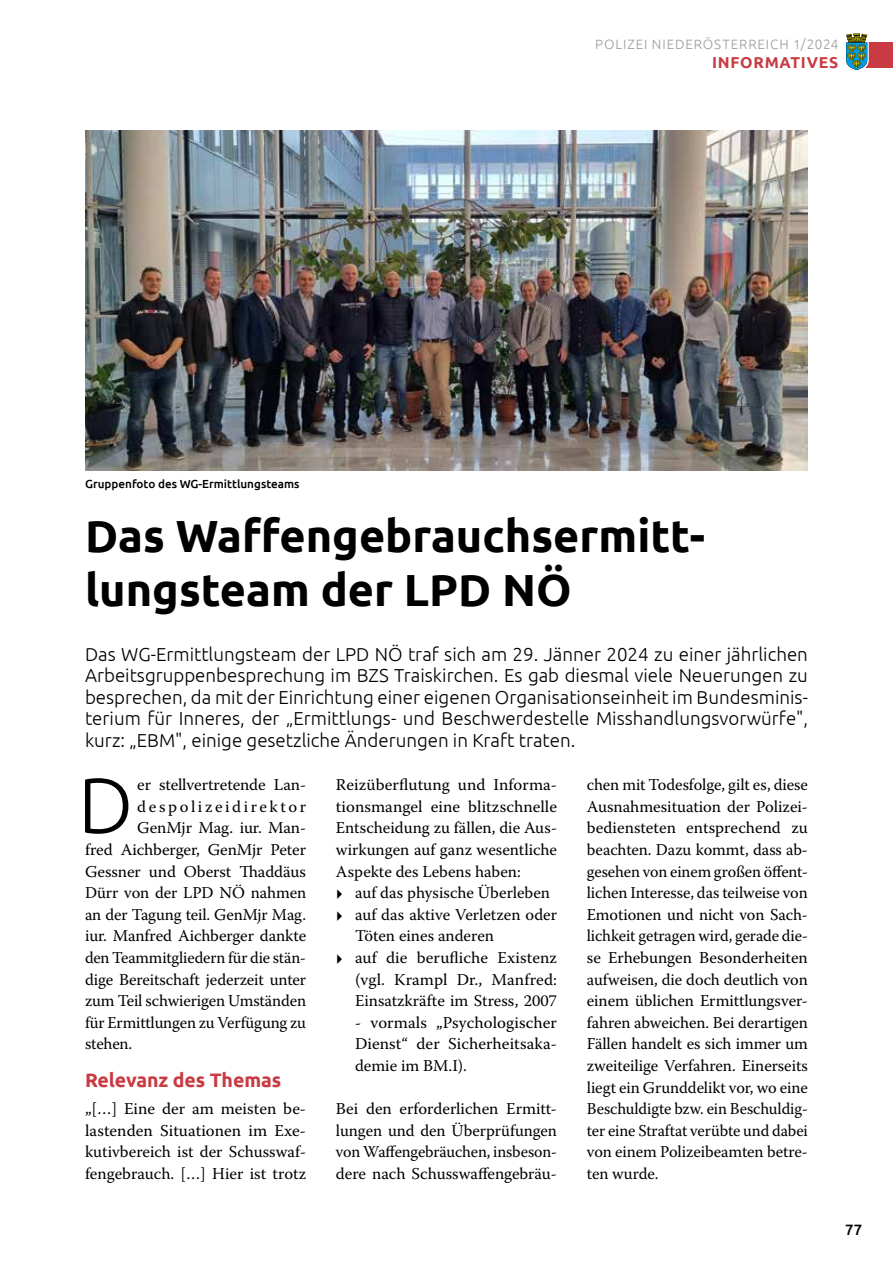
<style>
.page{position:relative;width:893px;height:1263px;background:#fff}
.page>*{position:absolute;margin:0;border:0;box-sizing:border-box;transform-origin:0 0}
.t1{font:300 78.9px "Ubuntu";color:#000}
.t2{font:700 45px/54px "Ubuntu";color:#000}
.t3{font:700 19.5px "Ubuntu";letter-spacing:-.005em;color:#c93b42}
.t4{font:300 18.75px/21.6px "Ubuntu";color:#000;text-align:justify}
.t5{font:16.5px/21.6px "Warnock Pro";color:#000;text-align:justify}
.t6{font:16.5px "Warnock Pro";letter-spacing:.155em;color:#000}
.t7{font:700 15.75px "Ubuntu";letter-spacing:.05em;color:#c93b42}
.t8{font:500 15px "Ubuntu";color:#000}
.t9{font:300 13.5px "Ubuntu";letter-spacing:.065em;color:#9d9c9c}
.t10{font:500 11.7px "Ubuntu";color:#000}
.s1{font-family:"Zilla Slab";font-weight:300}
</style>
<div class="page">
<img style="left:85px;top:130px;width:723px;height:340px">
<div style="left:858px;top:43px;width:35px;height:25px;background:#c93b42"></div>
<svg style="left:846px;top:33px;width:23px;height:37px"></svg>
<p class="t9" style="left:595px;top:36px;width:245px">POLIZEI NIEDERÖSTERREICH 1/2024</p>
<p class="t7" style="left:712px;top:53px;width:128px">INFORMATIVES</p>
<p class="t10" style="left:85px;top:476px;width:216px">Gruppenfoto des WG-Ermittlungsteams</p>
<h2 class="t2" style="left:85px;top:509px;width:622px">Das Waffengebrauchsermitt&shy;lungsteam der LPD NÖ</h2>
<p class="t4" style="left:85px;top:642px;width:724px">Das WG-Ermittlungsteam der LPD NÖ traf sich am 29. Jänner 2024 zu einer jährlichen Arbeitsgruppenbesprechung im BZS Traiskirchen. Es gab diesmal viele Neuerungen zu besprechen, da mit der Einrichtung einer eigenen Organisationseinheit im Bundesminis&shy;terium für Inneres, der „Ermittlungs- und Beschwerdestelle Misshandlungsvorwürfe", kurz: „EBM", einige gesetzliche Änderungen in Kraft traten.</p>
<h1 class="t1" style="left:78px;top:758px;width:57px">D</h1>
<p class="t5" style="left:137px;top:774px;width:170px">er stellvertretende Lan-</p>
<p class="t5" style="left:336px;top:774px;width:223px">Reizüberflutung und Informa-</p>
<p class="t5" style="left:336px;top:795px;width:223px">tionsmangel eine blitzschnelle</p>
<p class="t5" style="left:336px;top:817px;width:223px">Entscheidung zu fällen, die Aus-</p>
<p class="t5" style="left:336px;top:838px;width:223px">wirkungen auf ganz wesentliche</p>
<p class="t5" style="left:336px;top:860px;width:186px">Aspekte des Lebens haben:</p>
<p class="t5" style="left:336px;top:882px;width:216px"><span class="s1">▸</span> auf das physische Überleben</p>
<p class="t5" style="left:336px;top:903px;width:223px"><span class="s1">▸</span> auf das aktive Verletzen oder</p>
<p class="t5" style="left:355px;top:925px;width:140px">Töten eines anderen</p>
<p class="t5" style="left:336px;top:946px;width:223px"><span class="s1">▸</span> auf die berufliche Existenz</p>
<p class="t5" style="left:355px;top:968px;width:203px">(vgl. Krampl Dr., Manfred:</p>
<p class="t5" style="left:355px;top:990px;width:203px">Einsatzkräfte im Stress, 2007</p>
<p class="t5" style="left:355px;top:1011px;width:203px">- vormals „Psychologischer Dienst“ der Sicherheitsaka&shy;demie im BM.I).</p>
<p class="t5" style="left:336px;top:1098px;width:223px">Bei den erforderlichen Ermitt&shy;lungen und den Überprüfungen von Waffengebräuchen, insbeson&shy;dere nach Schusswaffengebräu-</p>
<p class="t5" style="left:587px;top:774px;width:223px">chen mit Todesfolge, gilt es, diese Ausnahmesituation der Polizei&shy;bediensteten entsprechend zu beachten. Dazu kommt, dass ab&shy;gesehen von einem großen öffent&shy;lichen Interesse, das teilweise von Emotionen und nicht von Sach&shy;lichkeit getragen wird, gerade die&shy;se Erhebungen Besonderheiten aufweisen, die doch deutlich von einem üblichen Ermittlungsver&shy;fahren abweichen. Bei derartigen Fällen handelt es sich immer um zweiteilige Verfahren. Einerseits liegt ein Grunddelikt vor, wo eine Beschuldigte bzw. ein Beschuldig&shy;ter eine Straftat verübte und dabei von einem Polizeibeamten betre&shy;ten wurde.</p>
<p class="t6" style="left:137px;top:796px;width:170px">despolizeidirektor</p>
<p class="t5" style="left:137px;top:817px;width:170px">GenMjr Mag. iur. Man-</p>
<p class="t5" style="left:85px;top:838px;width:223px">fred Aichberger, GenMjr Peter</p>
<p class="t5" style="left:85px;top:860px;width:223px">Gessner und Oberst Thaddäus</p>
<p class="t5" style="left:85px;top:882px;width:223px">Dürr von der LPD NÖ nahmen</p>
<p class="t5" style="left:85px;top:903px;width:223px">an der Tagung teil. GenMjr Mag.</p>
<p class="t5" style="left:85px;top:925px;width:223px">iur. Manfred Aichberger dankte</p>
<p class="t5" style="left:85px;top:946px;width:223px">den Teammitgliedern für die stän-</p>
<p class="t5" style="left:85px;top:968px;width:223px">dige Bereitschaft jederzeit unter</p>
<p class="t5" style="left:85px;top:990px;width:223px">zum Teil schwierigen Umständen</p>
<p class="t5" style="left:85px;top:1011px;width:222px">für Ermittlungen zu Verfügung zu</p>
<p class="t5" style="left:85px;top:1033px;width:49px">stehen.</p>
<p class="t3" style="left:85px;top:1068px;width:198px">Relevanz des Themas</p>
<p class="t5" style="left:85px;top:1098px;width:223px">„[…] Eine der am meisten be&shy;lastenden Situationen im Exe&shy;kutivbereich ist der Schusswaf&shy;fengebrauch. […] Hier ist trotz</p>
<p class="t8" style="left:845px;top:1220px;width:19px">77</p>
</div>
